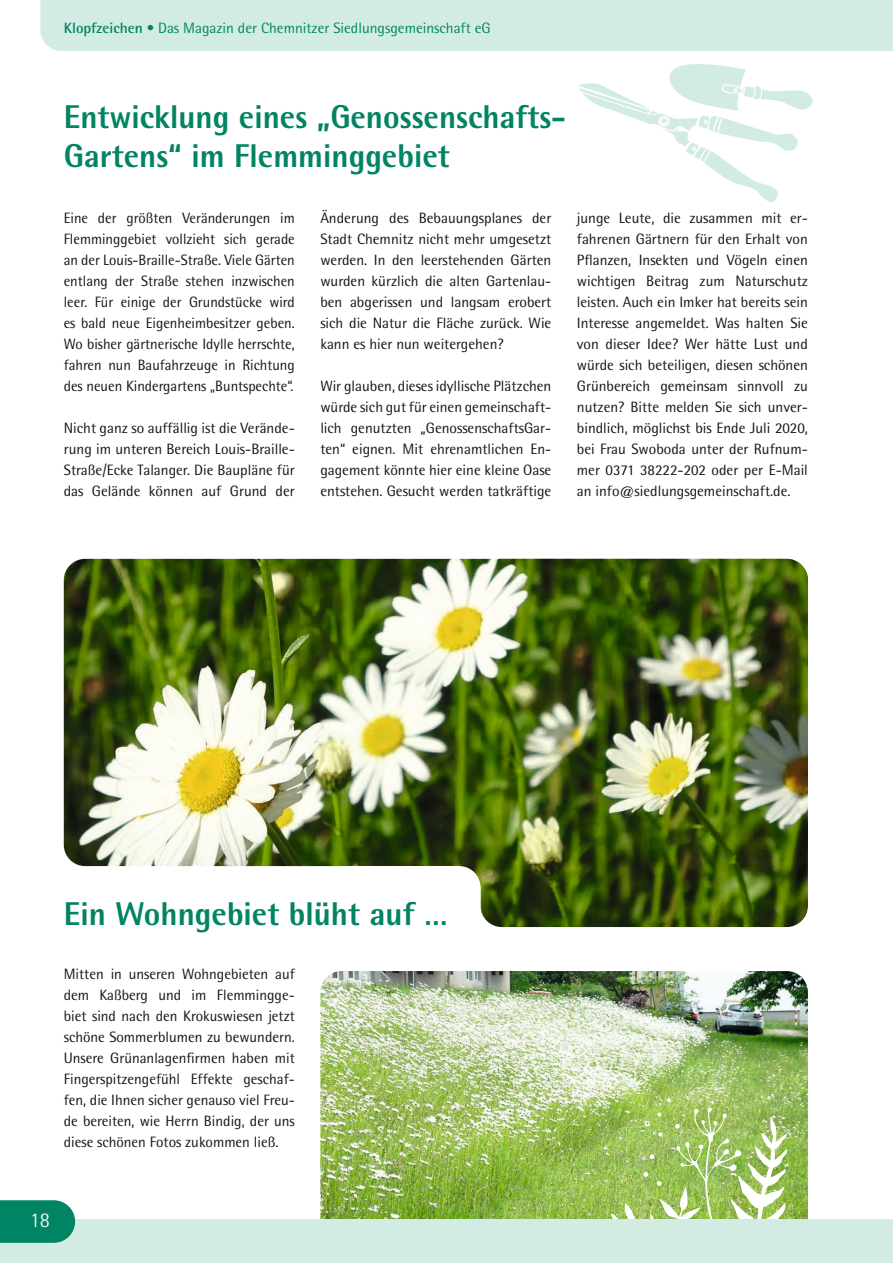
<style>
.page{position:relative;width:893px;height:1263px;background:#fff}
.page>*{position:absolute;margin:0;border:0;box-sizing:border-box;transform-origin:0 0}
.t1{font:800 33px/39px "Rotis Semi Sans";color:#008464}
.t2{font:300 21px "Rotis Semi Sans";color:#fff}
.t3{font:15px/21px "Rotis Semi Sans";color:#131413;text-align:justify}
.t4{font:15px "Rotis Semi Sans";color:#008464}
.s1{font-weight:700}
</style>
<div class="page">
<img style="left:320px;top:971px;width:488px;height:248px">
<img style="left:64px;top:559px;width:416px;height:307px">
<img style="left:480px;top:559px;width:328px;height:368px">
<img style="left:459px;top:811px;width:157px;height:75px">
<div style="left:324px;top:866px;width:156px;height:75px;background:#fff;border-radius:21px"></div>
<svg style="left:596px;top:1098px;width:199px;height:121px;background:#a6c66d"></svg>
<svg style="left:579px;top:64px;width:234px;height:138px"></svg>
<div style="left:40px;top:0;width:853px;height:51px;background:#d2ece3"></div>
<div style="left:0;top:1219px;width:893px;height:44px;background:#d2ece3"></div>
<svg style="left:0;top:1200px;width:75px;height:43px;background:#108b6d"></svg>
<p class="t4" style="left:64px;top:19px;width:428px"><span class="s1">Klopfzeichen</span> • Das Magazin der Chemnitzer Siedlungsgemeinschaft eG</p>
<h1 class="t1" style="left:64px;top:97px;width:504px">Entwicklung eines „Genossenschafts-<br>Gartens“ im Flemminggebiet</h1>
<p class="t3" style="left:64px;top:207px;width:233px">Eine der größten Veränderungen im Flemminggebiet vollzieht sich gerade an der Louis-Braille-Straße. Viele Gärten entlang der Straße stehen inzwischen leer. Für einige der Grundstücke wird es bald neue Eigenheimbesitzer geben.<br>Wo bisher gärtnerische Idylle herrschte, fahren nun Baufahrzeuge in Richtung des neuen Kindergartens „Buntspechte“.</p>
<p class="t3" style="left:64px;top:417px;width:233px">Nicht ganz so auffällig ist die Verände&shy;rung im unteren Bereich Louis-Braille-Straße/Ecke Talanger. Die Baupläne für das Gelände können auf Grund der</p>
<p class="t3" style="left:320px;top:207px;width:233px">Änderung des Bebauungsplanes der Stadt Chemnitz nicht mehr umgesetzt werden. In den leerstehenden Gärten wurden kürzlich die alten Gartenlau&shy;ben abgerissen und langsam erobert sich die Natur die Fläche zurück. Wie kann es hier nun weitergehen?</p>
<p class="t3" style="left:320px;top:375px;width:233px">Wir glauben, dieses idyllische Plätzchen würde sich gut für einen gemeinschaft&shy;lich genutzten „GenossenschaftsGar&shy;ten“ eignen. Mit ehrenamtlichen En&shy;gagement könnte hier eine kleine Oase entstehen. Gesucht werden tatkräftige</p>
<p class="t3" style="left:577px;top:207px;width:233px">junge Leute, die zusammen mit er&shy;fahrenen Gärtnern für den Erhalt von Pflanzen, Insekten und Vögeln einen wichtigen Beitrag zum Naturschutz leisten. Auch ein Imker hat bereits sein Interesse angemeldet. Was halten Sie von dieser Idee? Wer hätte Lust und würde sich beteiligen, diesen schönen Grünbereich gemeinsam sinnvoll zu nutzen? Bitte melden Sie sich unver&shy;bindlich, möglichst bis Ende Juli 2020, bei Frau Swoboda unter der Rufnum&shy;mer 0371 38222-202 oder per E-Mail an info@siedlungsgemeinschaft.de.</p>
<h1 class="t1" style="left:64px;top:894px;width:386px">Ein Wohngebiet blüht auf …</h1>
<p class="t3" style="left:64px;top:963px;width:233px">Mitten in unseren Wohngebieten auf dem Kaßberg und im Flemmingge&shy;biet sind nach den Krokuswiesen jetzt schöne Sommerblumen zu bewundern.<br>Unsere Grünanlagenfirmen haben mit Fingerspitzengefühl Effekte geschaf&shy;fen, die Ihnen sicher genauso viel Freu&shy;de bereiten, wie Herrn Bindig, der uns diese schönen Fotos zukommen ließ.</p>
<h2 class="t2" style="left:30px;top:1208px;width:22px">18</h2>
</div>
